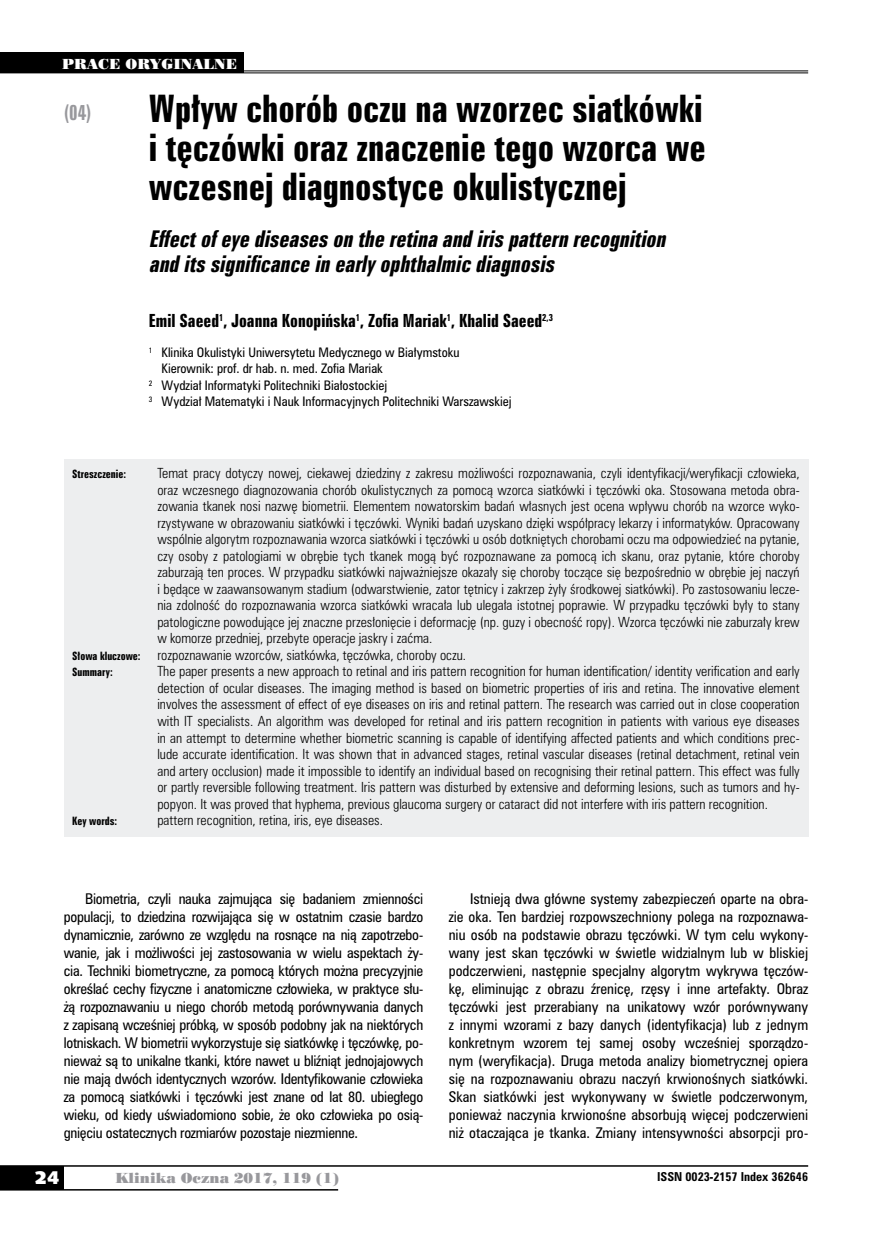
<style>
.page{position:relative;width:872px;height:1234px;background:#fff}
.page>*{position:absolute;margin:0;border:0;box-sizing:border-box;transform-origin:0 0}
.t1{font:34.5px/39px "Zurich Bd X Cn PL";color:#000;text-align:justify}
.t2{font:italic 21px/25.5px "Zurich Bd X Cn PL";color:#000}
.t3{font:19.5px "Zurich Bd X Cn PL";color:#98989c;scale:.9 1}
.t4{font:18px "Humanst 531 U Blk PL";color:#fff}
.t5{font:16.5px "Zurich Bd X Cn PL";color:#000}
.t6{font:13.5px/18px "Zurich Cn PL";letter-spacing:-.01em;color:#000;text-align:justify}
.t7{font:13.5px "Poster Bodoni PL";color:#98989c}
.t8{font:13.5px "Poster Bodoni PL";color:#fff}
.t9{font:12.75px/16.5px "Zurich Lt Cn PL";color:#000;text-align:justify}
.t10{font:12px "Zurich Cn PL";color:#000}
.t11{font:700 11.25px "Zurich Cn PL";color:#000}
.t12{font:10.5px "Zurich Bd X Cn PL";color:#000}
</style>
<div class="page">
<div style="left:0;top:1165px;width:64px;height:24px;background:#000"></div>
<hr style="left:0;top:1164px;width:808px;height:2px;background:#000">
<hr style="left:0;top:1188px;width:338px;height:2px;background:#000">
<div style="left:64px;top:459px;width:744px;height:377px;background:#edeeef"></div>
<hr style="left:0;top:70px;width:808px;height:1px;background:#000">
<hr style="left:0;top:72px;width:808px;height:1px;background:#000">
<div style="left:0;top:53px;width:243px;height:20px;background:#000"></div>
<p class="t8" style="left:62px;top:55px;width:176px">PRACE ORYGINALNE</p>
<h3 class="t3" style="left:64px;top:100px;width:32px">(04)</h3>
<h1 class="t1" style="left:149px;top:89px;width:558px">Wpływ chorób oczu na wzorzec siatkówki i tęczówki oraz znaczenie tego wzorca we wczesnej diagnostyce okulistycznej</h1>
<h2 class="t2" style="left:149px;top:226px;width:523px">Effectofeye diseaseson the retinaandirispattern recognition anditssignificance in earlyophthalmicdiagnosis</h2>
<p class="t5" style="left:149px;top:310px;width:406px">Emil Saeed<sup>1</sup>, Joanna Konopińska<sup>1</sup>, Zofia Mariak<sup>1</sup>, Khalid Saeed<sup>2,3</sup></p>
<p class="t10" style="left:149px;top:344px;width:312px"><sup>1</sup> Klinika Okulistyki Uniwersytetu Medycznego w Białymstoku</p>
<p class="t10" style="left:162px;top:360px;width:223px">Kierownik: prof. dr hab. n. med. Zofia Mariak</p>
<p class="t10" style="left:149px;top:377px;width:240px"><sup>2</sup> Wydział Informatyki Politechniki Białostockiej</p>
<p class="t10" style="left:149px;top:393px;width:364px"><sup>3</sup> Wydział Matematyki i Nauk Informacyjnych Politechniki Warszawskiej</p>
<p class="t12" style="left:72px;top:467px;width:55px">Streszczenie:</p>
<p class="t9" style="left:157px;top:465px;width:644px">Temat pracy dotyczy nowej, ciekawej dziedziny z zakresu możliwości rozpoznawania, czyli identyfikacji/weryfikacji człowieka, oraz wczesnego diagnozowania chorób okulistycznych za pomocą wzorca siatkówki i tęczówki oka. Stosowana metoda obra&shy;zowania tkanek nosi nazwę biometrii. Elementem nowatorskim badań własnych jest ocena wpływu chorób na wzorce wyko&shy;rzystywane w obrazowaniu siatkówki i tęczówki. Wyniki badań uzyskano dzięki współpracy lekarzy i informatyków. Opracowany wspólnie algorytm rozpoznawania wzorca siatkówki i tęczówki u osób dotkniętych chorobami oczu ma odpowiedzieć na pytanie, czy osoby z patologiami w obrębie tych tkanek mogą być rozpoznawane za pomocą ich skanu, oraz pytanie, które choroby zaburzają ten proces. W przypadku siatkówki najważniejsze okazały się choroby toczące się bezpośrednio w obrębie jej naczyń i będące w zaawansowanym stadium (odwarstwienie, zator tętnicy i zakrzep żyły środkowej siatkówki). Po zastosowaniu lecze&shy;nia zdolność do rozpoznawania wzorca siatkówki wracała lub ulegała istotnej poprawie. W przypadku tęczówki były to stany patologiczne powodujące jej znaczne przesłonięcie i deformację (np. guzy i obecność ropy). Wzorca tęczówki nie zaburzały krew w komorze przedniej, przebyte operacje jaskry i zaćma.</p>
<p class="t12" style="left:72px;top:649px;width:70px">Słowa kluczowe:</p>
<p class="t9" style="left:157px;top:646px;width:310px">rozpoznawanie wzorców, siatkówka, tęczówka, choroby oczu.</p>
<p class="t12" style="left:72px;top:665px;width:42px">Summary:</p>
<p class="t9" style="left:157px;top:663px;width:644px">The paper presents a new approach to retinal and iris pattern recognition for human identification/ identity verification and early detection of ocular diseases. The imaging method is based on biometric properties of iris and retina. The innovative element involves the assessment of effect of eye diseases on iris and retinal pattern. The research was carried out in close cooperation with IT specialists. An algorithm was developed for retinal and iris pattern recognition in patients with various eye diseases in an attempt to determine whether biometric scanning is capable of identifying affected patients and which conditions prec&shy;lude accurate identification. It was shown that in advanced stages, retinal vascular diseases (retinal detachment, retinal vein and artery occlusion) made it impossible to identify an individual based on recognising their retinal pattern. This effect was fully or partly reversible following treatment. Iris pattern was disturbed by extensive and deforming lesions, such as tumors and hy&shy;popyon. It was proved that hyphema, previous glaucoma surgery or cataract did not interfere with iris pattern recognition.</p>
<p class="t12" style="left:72px;top:814px;width:46px">Key words:</p>
<p class="t9" style="left:157px;top:811px;width:227px">pattern recognition, retina, iris, eye diseases.</p>
<p class="t6" style="left:64px;top:889px;width:361px;text-indent:21px">Biometria, czyli nauka zajmująca się badaniem zmienności populacji, to dziedzina rozwijająca się w ostatnim czasie bardzo dynamicznie, zarówno ze względu na rosnące na nią zapotrzebo&shy;wanie, jak i możliwości jej zastosowania w wielu aspektach ży&shy;cia. Techniki biometryczne, za pomocą których można precyzyjnie określać cechy fizyczne i anatomiczne człowieka, w praktyce słu&shy;żą rozpoznawaniu u niego chorób metodą porównywania danych z zapisaną wcześniej próbką, w sposób podobny jak na niektórych lotniskach. W biometrii wykorzystuje się siatkówkę i tęczówkę, po&shy;nieważ są to unikalne tkanki, które nawet u bliźniąt jednojajowych nie mają dwóch identycznych wzorów. Identyfikowanie człowieka za pomocą siatkówki i tęczówki jest znane od lat 80. ubiegłego wieku, od kiedy uświadomiono sobie, że oko człowieka po osią&shy;gnięciu ostatecznych rozmiarów pozostaje niezmienne.</p>
<p class="t6" style="left:449px;top:889px;width:361px;text-indent:21px">Istnieją dwa główne systemy zabezpieczeń oparte na obra&shy;zie oka. Ten bardziej rozpowszechniony polega na rozpoznawa&shy;niu osób na podstawie obrazu tęczówki. W tym celu wykony&shy;wany jest skan tęczówki w świetle widzialnym lub w bliskiej podczerwieni, następnie specjalny algorytm wykrywa tęczów&shy;kę, eliminując z obrazu źrenicę, rzęsy i inne artefakty. Obraz tęczówki jest przerabiany na unikatowy wzór porównywany z innymi wzorami z bazy danych (identyfikacja) lub z jednym konkretnym wzorem tej samej osoby wcześniej sporządzo&shy;nym (weryfikacja). Druga metoda analizy biometrycznej opiera się na rozpoznawaniu obrazu naczyń krwionośnych siatkówki.<br>Skan siatkówki jest wykonywany w świetle podczerwonym, ponieważ naczynia krwionośne absorbują więcej podczerwieni niż otaczająca je tkanka. Zmiany intensywności absorpcji pro-</p>
<h3 class="t4" style="left:35px;top:1165px;width:26px">24</h3>
<p class="t7" style="left:115px;top:1168px;width:225px">Klinika Oczna 2017, 119 (1)</p>
<p class="t11" style="left:657px;top:1168px;width:152px">ISSN 0023-2157 Index 362646</p>
</div>
